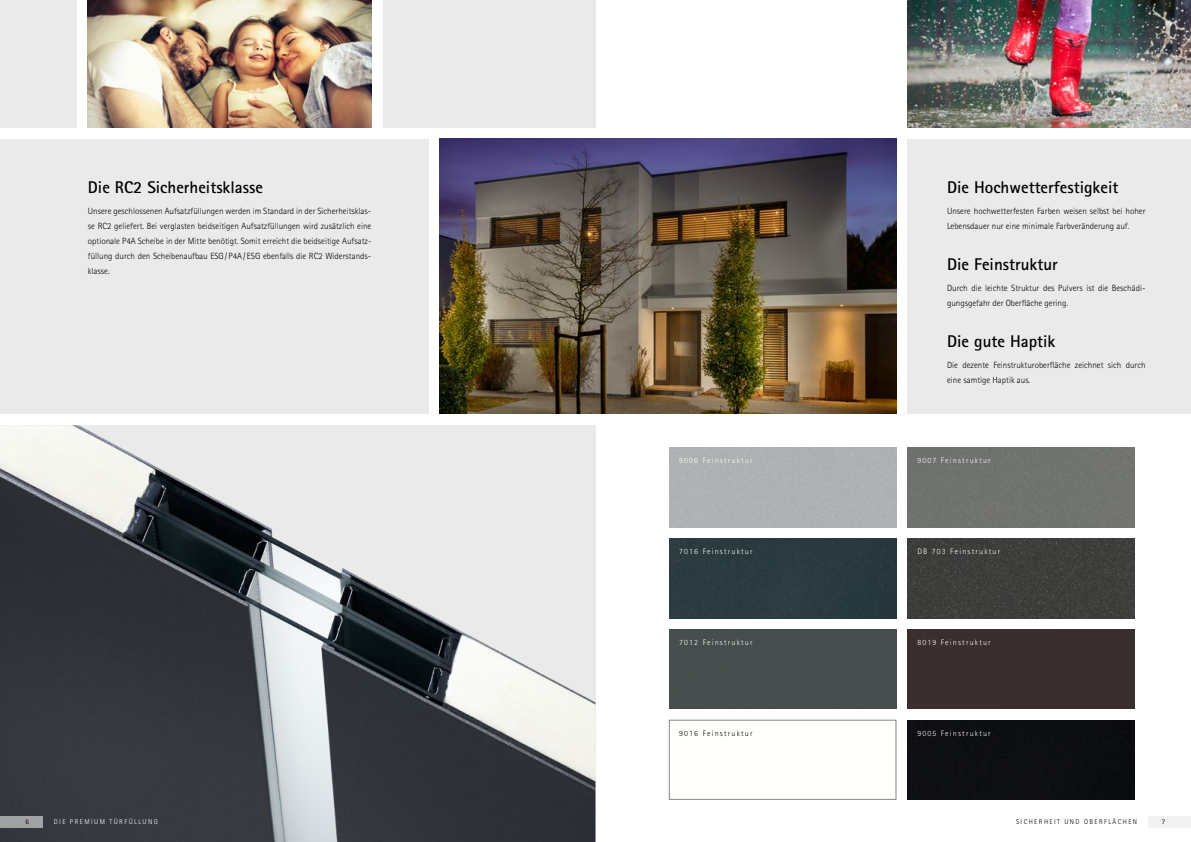
<style>
.page{position:relative;width:1191px;height:842px;background:#fff}
.page>*{position:absolute;margin:0;border:0;box-sizing:border-box;transform-origin:0 0}
.t1{font:700 17px "Rotis Sans Serif Std";color:#000}
.t2{font:300 9px/15px "Rotis Sans Serif Std";color:#000}
.t3{font:300 8px "Rotis Sans Serif Std";letter-spacing:.15em;color:#fff}
.t4{font:300 8px "Rotis Sans Serif Std";letter-spacing:.15em;color:#000}
.t5{font:300 7px "Rotis Sans Serif Std";letter-spacing:.2em;color:#000}
.t6{font:300 7px "Rotis Sans Serif Std";letter-spacing:.2em;color:#fff}
.t7{font:7px "Rotis Sans Serif Std";color:#000}
</style>
<div class="page">
<div style="left:907px;top:720px;width:227px;height:79px;background:#0d0f12"></div>
<img style="left:0;top:425px;width:595px;height:417px">
<div style="left:0;top:816px;width:43px;height:12px;background:#a0a2a4"></div>
<img style="left:439px;top:139px;width:457px;height:275px">
<div style="left:0;top:139px;width:428px;height:275px;background:#e9eae9"></div>
<img style="left:907px;top:0;width:284px;height:128px">
<div style="left:383px;top:0;width:212px;height:128px;background:#e9eae9"></div>
<div style="left:0;top:0;width:77px;height:128px;background:#e9eae9"></div>
<img style="left:88px;top:0;width:283px;height:128px">
<div style="left:907px;top:448px;width:227px;height:79px;background:#71736f"></div>
<div style="left:907px;top:539px;width:227px;height:79px;background:#3d3d3b"></div>
<div style="left:669px;top:539px;width:227px;height:79px;background:#2b3a40"></div>
<div style="left:907px;top:629px;width:227px;height:80px;background:#3a2e2e"></div>
<div style="left:669px;top:629px;width:227px;height:80px;background:#464e4e"></div>
<div style="left:669px;top:720px;width:227px;height:79px;border:1px solid #878786"></div>
<div style="left:1148px;top:816px;width:43px;height:12px;background:#f1f2f1"></div>
<div style="left:907px;top:139px;width:284px;height:275px;background:#e9eae9"></div>
<h1 class="t1" style="left:88px;top:177px;width:176px">Die RC2 Sicherheitsklasse</h1>
<p class="t2" style="left:88px;top:204px;width:285px;text-align:justify">Unsere geschlossenen Aufsatzfüllungen werden im Standard in der Sicherheitsklas&shy;se RC2 geliefert. Bei verglasten beidseitigen Aufsatzfüllungen wird zusätzlich eine optionale P4A Scheibe in der Mitte benötigt. Somit erreicht die beidseitige Aufsatz&shy;füllung durch den Scheibenaufbau ESG/ P4A/ ESG ebenfalls die RC2 Widerstands&shy;klasse.</p>
<p class="t7" style="left:26px;top:818px;width:5px">6</p>
<p class="t6" style="left:54px;top:818px;width:105px">DIE PREMIUM TÜRFÜLLUNG</p>
<h1 class="t1" style="left:947px;top:177px;width:173px">Die Hochwetterfestigkeit</h1>
<p class="t2" style="left:947px;top:204px;width:200px">Unsere hochwetterfesten Farben weisen selbst bei hoher<br>Lebensdauer nur eine minimale Farbveränderung auf.</p>
<h1 class="t1" style="left:947px;top:254px;width:112px">Die Feinstruktur</h1>
<p class="t2" style="left:947px;top:281px;width:200px">Durch die leichte Struktur des Pulvers ist die Beschädi&shy;gungsgefahr der Oberfläche gering.</p>
<h1 class="t1" style="left:947px;top:331px;width:110px">Die gute Haptik</h1>
<p class="t2" style="left:947px;top:358px;width:200px">Die dezente Feinstrukturoberfläche zeichnet sich durch eine samtige Haptik aus.</p>
<p class="t3" style="left:679px;top:456px;width:75px">9006 Feinstruktur</p>
<p class="t3" style="left:917px;top:456px;width:75px">9007 Feinstruktur</p>
<p class="t3" style="left:679px;top:547px;width:75px">7016 Feinstruktur</p>
<p class="t3" style="left:917px;top:547px;width:84px">DB 703 Feinstruktur</p>
<p class="t3" style="left:679px;top:637px;width:75px">7012 Feinstruktur</p>
<p class="t3" style="left:917px;top:637px;width:75px">8019 Feinstruktur</p>
<p class="t4" style="left:679px;top:728px;width:75px">9016 Feinstruktur</p>
<p class="t3" style="left:917px;top:728px;width:75px">9005 Feinstruktur</p>
<p class="t5" style="left:1016px;top:818px;width:123px">SICHERHEIT UND OBERFLÄCHEN</p>
<p class="t7" style="left:1162px;top:818px;width:5px">7</p>
</div>
